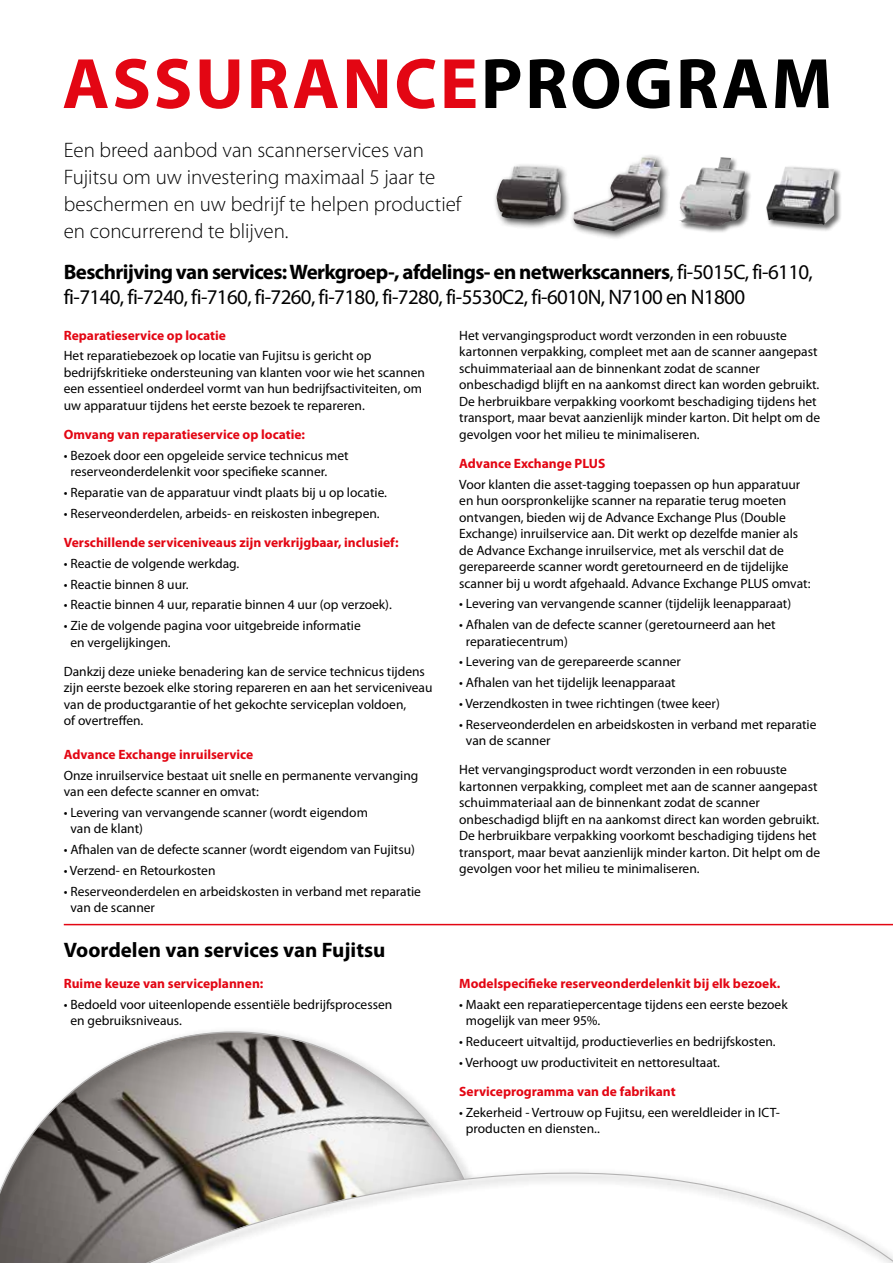
<style>
.page{position:relative;width:893px;height:1263px;background:#fff}
.page>*{position:absolute;margin:0;border:0;box-sizing:border-box;transform-origin:0 0}
.t1{font:700 72px "Myriad Pro";letter-spacing:.035em;color:#e30613}
.t2{font:21px/25.2px "Myriad Pro";letter-spacing:-.03em;color:#000}
.t3{font:300 21px/27px "Myriad Pro";color:#000}
.t4{font:700 21px "Myriad Pro";color:#000}
.t5{font:13.5px/16.5px "Myriad Pro";color:#000}
.t6{font:700 13.5px "Myriad Pro";color:#e30613}
.s1{color:#000}
.s2{font-weight:700}
</style>
<div class="page">
<svg style="left:31px;top:1030px;width:414px;height:105px"></svg>
<svg style="left:0;top:1135px;width:893px;height:128px"></svg>
<hr style="left:64px;top:924px;width:829px;height:1px;background:#e30613">
<div style="left:765px;top:165px;width:77px;height:67px;background:#000;opacity:.6"></div>
<img style="left:766px;top:166px;width:68px;height:59px">
<div style="left:678px;top:156px;width:74px;height:78px;background:#000;opacity:.6"></div>
<img style="left:679px;top:157px;width:41px;height:63px">
<div style="left:569px;top:154px;width:102px;height:87px;background:#000;opacity:.75"></div>
<img style="left:573px;top:158px;width:88px;height:73px">
<div style="left:493px;top:162px;width:78px;height:68px;background:#000;opacity:.75"></div>
<img style="left:497px;top:166px;width:64px;height:54px">
<h1 class="t1" style="left:62px;top:37px;width:771px">ASSURANCE<span class="s1">PROGRAM</span></h1>
<h2 class="t3" style="left:64px;top:136px;width:399px">Een breed aanbod van scannerservices van Fujitsu om uw investering maximaal 5 jaar te beschermen en uw bedrijf te helpen productief en concurrerend te blijven.</h2>
<h2 class="t2" style="left:64px;top:259px;width:751px"><span class="s2">Beschrijving van services: Werkgroep-, afdelings- en netwerkscanners</span>, fi-5015C, fi-6110, fi-7140, fi-7240, fi-7160, fi-7260, fi-7180, fi-7280, fi-5530C2, fi-6010N, N7100 en N1800</h2>
<p class="t6" style="left:64px;top:326px;width:164px">Reparatieservice op locatie</p>
<p class="t5" style="left:64px;top:347px;width:363px">Het reparatiebezoek op locatie van Fujitsu is gericht op bedrijfskritieke ondersteuning van klanten voor wie het scannen een essentieel onderdeel vormt van hun bedrijfsactiviteiten, om uw apparatuur tijdens het eerste bezoek te repareren.</p>
<p class="t6" style="left:64px;top:426px;width:243px">Omvang van reparatieservice op locatie:</p>
<p class="t5" style="left:70px;top:447px;width:280px;text-indent:-7px">• Bezoek door een opgeleide service technicus met reserveonderdelenkit voor specifieke scanner.</p>
<p class="t5" style="left:64px;top:484px;width:325px">• Reparatie van de apparatuur vindt plaats bij u op locatie.</p>
<p class="t5" style="left:64px;top:505px;width:317px">• Reserveonderdelen, arbeids- en reiskosten inbegrepen.</p>
<p class="t6" style="left:64px;top:534px;width:336px">Verschillende serviceniveaus zijn verkrijgbaar, inclusief:</p>
<p class="t5" style="left:64px;top:555px;width:177px">• Reactie de volgende werkdag.</p>
<p class="t5" style="left:64px;top:576px;width:126px">• Reactie binnen 8 uur.</p>
<p class="t5" style="left:64px;top:596px;width:330px">• Reactie binnen 4 uur, reparatie binnen 4 uur (op verzoek).</p>
<p class="t5" style="left:70px;top:617px;width:292px;text-indent:-7px">• Zie de volgende pagina voor uitgebreide informatie en vergelijkingen.</p>
<p class="t5" style="left:64px;top:663px;width:370px">Dankzij deze unieke benadering kan de service technicus tijdens zijn eerste bezoek elke storing repareren en aan het serviceniveau van de productgarantie of het gekochte serviceplan voldoen,<br>of overtreffen.</p>
<p class="t6" style="left:64px;top:746px;width:191px">Advance Exchange inruilservice</p>
<p class="t5" style="left:64px;top:767px;width:356px">Onze inruilservice bestaat uit snelle en permanente vervanging van een defecte scanner en omvat:</p>
<p class="t5" style="left:70px;top:804px;width:299px;text-indent:-7px">• Levering van vervangende scanner (wordt eigendom van de klant)</p>
<p class="t5" style="left:64px;top:841px;width:353px">• Afhalen van de defecte scanner (wordt eigendom van Fujitsu)</p>
<p class="t5" style="left:64px;top:862px;width:153px">• Verzend- en Retourkosten</p>
<p class="t5" style="left:70px;top:883px;width:352px;text-indent:-7px">• Reserveonderdelen en arbeidskosten in verband met reparatie van de scanner</p>
<p class="t5" style="left:459px;top:327px;width:362px">Het vervangingsproduct wordt verzonden in een robuuste kartonnen verpakking, compleet met aan de scanner aangepast schuimmateriaal aan de binnenkant zodat de scanner onbeschadigd blijft en na aankomst direct kan worden gebruikt.<br>De herbruikbare verpakking voorkomt beschadiging tijdens het transport, maar bevat aanzienlijk minder karton. Dit helpt om de gevolgen voor het milieu te minimaliseren.</p>
<p class="t6" style="left:459px;top:454px;width:148px">Advance Exchange PLUS</p>
<p class="t5" style="left:459px;top:476px;width:353px">Voor klanten die asset-tagging toepassen op hun apparatuur en hun oorspronkelijke scanner na reparatie terug moeten ontvangen, bieden wij de Advance Exchange Plus (Double Exchange) inruilservice aan. Dit werkt op dezelfde manier als de Advance Exchange inruilservice, met als verschil dat de gerepareerde scanner wordt geretourneerd en de tijdelijke scanner bij u wordt afgehaald. Advance Exchange PLUS omvat:</p>
<p class="t5" style="left:459px;top:595px;width:333px">• Levering van vervangende scanner (tijdelijk leenapparaat)</p>
<p class="t5" style="left:466px;top:616px;width:311px;text-indent:-7px">• Afhalen van de defecte scanner (geretourneerd aan het reparatiecentrum)</p>
<p class="t5" style="left:459px;top:653px;width:223px">• Levering van de gerepareerde scanner</p>
<p class="t5" style="left:459px;top:674px;width:218px">• Afhalen van het tijdelijk leenapparaat</p>
<p class="t5" style="left:459px;top:695px;width:262px">• Verzendkosten in twee richtingen (twee keer)</p>
<p class="t5" style="left:466px;top:716px;width:352px;text-indent:-7px">• Reserveonderdelen en arbeidskosten in verband met reparatie van de scanner</p>
<p class="t5" style="left:459px;top:761px;width:362px">Het vervangingsproduct wordt verzonden in een robuuste kartonnen verpakking, compleet met aan de scanner aangepast schuimmateriaal aan de binnenkant zodat de scanner onbeschadigd blijft en na aankomst direct kan worden gebruikt.<br>De herbruikbare verpakking voorkomt beschadiging tijdens het transport, maar bevat aanzienlijk minder karton. Dit helpt om de gevolgen voor het milieu te minimaliseren.</p>
<h2 class="t4" style="left:64px;top:936px;width:323px">Voordelen van services van Fujitsu</h2>
<p class="t6" style="left:64px;top:975px;width:201px">Ruime keuze van serviceplannen:</p>
<p class="t5" style="left:70px;top:996px;width:323px;text-indent:-7px">• Bedoeld voor uiteenlopende essentiële bedrijfsprocessen en gebruiksniveaus.</p>
<p class="t6" style="left:459px;top:974px;width:322px">Modelspecifieke reserveonderdelenkit bij elk bezoek.</p>
<p class="t5" style="left:466px;top:996px;width:323px;text-indent:-7px">• Maakt een reparatiepercentage tijdens een eerste bezoek mogelijk van meer 95%.</p>
<p class="t5" style="left:459px;top:1033px;width:318px">• Reduceert uitvaltijd, productieverlies en bedrijfskosten.</p>
<p class="t5" style="left:459px;top:1054px;width:262px">• Verhoogt uw productiviteit en nettoresultaat.</p>
<p class="t6" style="left:459px;top:1082px;width:218px">Serviceprogramma van de fabrikant</p>
<p class="t5" style="left:466px;top:1104px;width:315px;text-indent:-7px">• Zekerheid - Vertrouw op Fujitsu, een wereldleider in ICT&shy;producten en diensten..</p>
</div>
